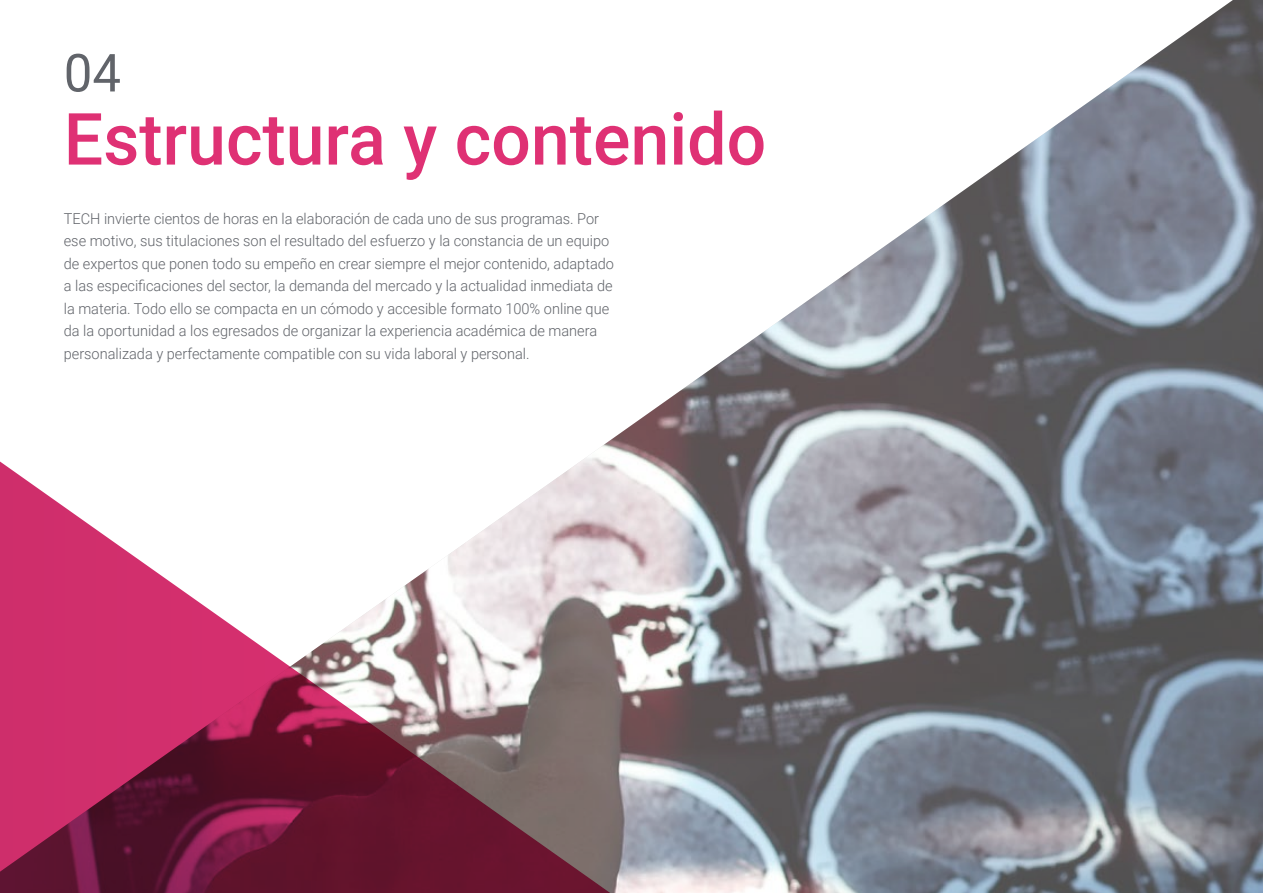
<style>
.page{position:relative;width:1263px;height:893px;background:#fff}
.page>*{position:absolute;margin:0;border:0;box-sizing:border-box;transform-origin:0 0}
.t1{font:500 72px "Roboto";color:#df3174}
.t2{font:52.5px "Roboto";color:#61646a}
.t3{font:300 15px/22.5px "Roboto";color:#61646a}
</style>
<div class="page">
<img style="left:602px;top:0;width:661px;height:893px">
<svg style="left:0;top:446px;width:640px;height:447px"></svg>
<h2 class="t2" style="left:64px;top:36px;width:59px">04</h2>
<h1 class="t1" style="left:64px;top:89px;width:704px">Estructura y contenido</h1>
<p class="t3" style="left:64px;top:207px;width:552px">TECH invierte cientos de horas en la elaboración de cada uno de sus programas. Por ese motivo, sus titulaciones son el resultado del esfuerzo y la constancia de un equipo de expertos que ponen todo su empeño en crear siempre el mejor contenido, adaptado a las especificaciones del sector, la demanda del mercado y la actualidad inmediata de la materia. Todo ello se compacta en un cómodo y accesible formato 100% online que da la oportunidad a los egresados de organizar la experiencia académica de manera personalizada y perfectamente compatible con su vida laboral y personal.</p>
</div>
